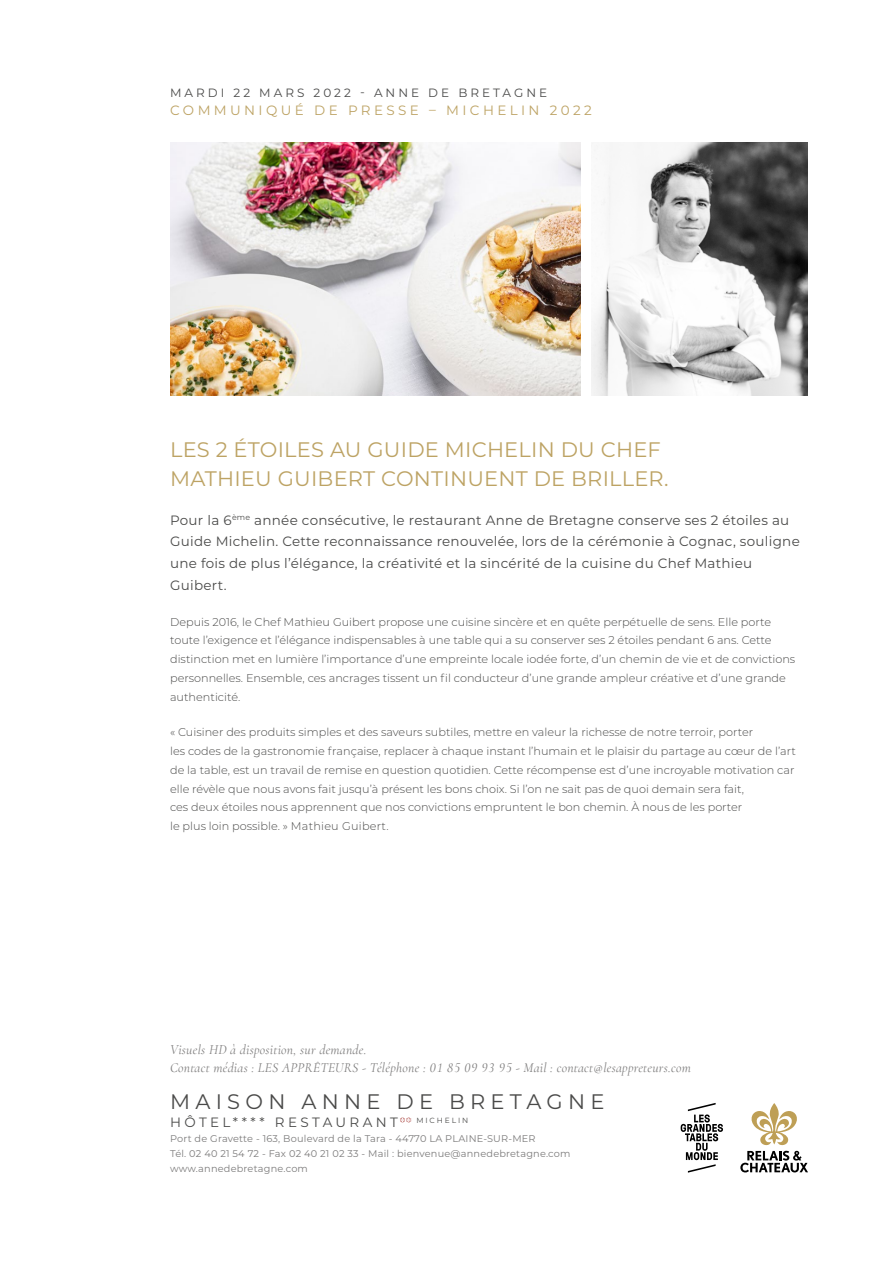
<style>
.page{position:relative;width:893px;height:1263px;background:#fff}
.page>*{position:absolute;margin:0;border:0;box-sizing:border-box;transform-origin:0 0}
.t1{font:21px/28.5px "Montserrat";letter-spacing:.01em;color:#bda364}
.t2{font:21px "Montserrat";letter-spacing:.25em;color:#4a4a49}
.t3{font:13.5px/21.8px "Montserrat";letter-spacing:.02em;color:#4a4a49}
.t4{font:italic 13.5px/18px "Cormorant";letter-spacing:.02em;color:#7c7b7b}
.t5{font:13.5px "Montserrat";letter-spacing:.25em;color:#bda364}
.t6{font:13.5px "Montserrat";letter-spacing:.25em;color:#4a4a49}
.t7{font:12px "Montserrat";letter-spacing:.25em;color:#4a4a49}
.t8{font:300 11.25px/18.8px "Montserrat";color:#4a4a49}
.t9{font:9.75px/15px "Montserrat";letter-spacing:.02em;color:#7c7b7b}
.t10{font:7.5px "Montserrat";letter-spacing:.25em;color:#4a4a49}
</style>
<div class="page">
<img style="left:591px;top:142px;width:217px;height:253px">
<svg style="left:400px;top:1117px;width:11px;height:6px"></svg>
<svg style="left:681px;top:1103px;width:42px;height:69px"></svg>
<svg style="left:740px;top:1151px;width:68px;height:21px"></svg>
<svg style="left:751px;top:1103px;width:46px;height:42px"></svg>
<img style="left:170px;top:142px;width:410px;height:253px">
<p class="t7" style="left:170px;top:84px;width:379px">MARDI 22 MARS 2022 - ANNE DE BRETAGNE</p>
<p class="t5" style="left:170px;top:101px;width:423px">COMMUNIQUÉ DE PRESSE – MICHELIN 2022</p>
<h1 class="t1" style="left:170px;top:435px;width:500px">LES 2 ÉTOILES AU GUIDE MICHELIN DU CHEF<br>MATHIEU GUIBERT CONTINUENT DE BRILLER.</h1>
<p class="t3" style="left:170px;top:508px;width:631px">Pour la 6<sup>ème</sup> année consécutive, le restaurant Anne de Bretagne conserve ses 2 étoiles au Guide Michelin. Cette reconnaissance renouvelée, lors de la cérémonie à Cognac, souligne une fois de plus l’élégance, la créativité et la sincérité de la cuisine du Chef Mathieu Guibert.</p>
<p class="t8" style="left:170px;top:612px;width:627px">Depuis 2016, le Chef Mathieu Guibert propose une cuisine sincère et en quête perpétuelle de sens. Elle porte toute l’exigence et l’élégance indispensables à une table qui a su conserver ses 2 étoiles pendant 6 ans. Cette distinction met en lumière l’importance d’une empreinte locale iodée forte, d’un chemin de vie et de convictions personnelles. Ensemble, ces ancrages tissent un fil conducteur d’une grande ampleur créative et d’une grande authenticité.</p>
<p class="t8" style="left:170px;top:723px;width:627px">« Cuisiner des produits simples et des saveurs subtiles, mettre en valeur la richesse de notre terroir, porter<br>les codes de la gastronomie française, replacer à chaque instant l’humain et le plaisir du partage au cœur de l’art de la table, est un travail de remise en question quotidien. Cette récompense est d’une incroyable motivation car elle révèle que nous avons fait jusqu’à présent les bons choix. Si l’on ne sait pas de quoi demain sera fait,<br>ces deux étoiles nous apprennent que nos convictions empruntent le bon chemin. À nous de les porter<br>le plus loin possible. » Mathieu Guibert.</p>
<p class="t4" style="left:170px;top:1041px;width:522px">Visuels HD à disposition, sur demande.<br>Contact médias : LES APPRÊTEURS - Téléphone : 01 85 09 93 95 - Mail : contact@lesappreteurs.com</p>
<h1 class="t2" style="left:170px;top:1087px;width:436px">MAISON ANNE DE BRETAGNE</h1>
<p class="t6" style="left:170px;top:1113px;width:229px">HÔTEL**** RESTAURANT</p>
<p class="t10" style="left:416px;top:1115px;width:53px">MICHELIN</p>
<p class="t9" style="left:170px;top:1131px;width:402px">Port de Gravette - 163, Boulevard de la Tara - 44770 LA PLAINE-SUR-MER<br>Tél. 02 40 21 54 72 - Fax 02 40 21 02 33 - Mail : bienvenue@annedebretagne.com www.annedebretagne.com</p>
</div>
